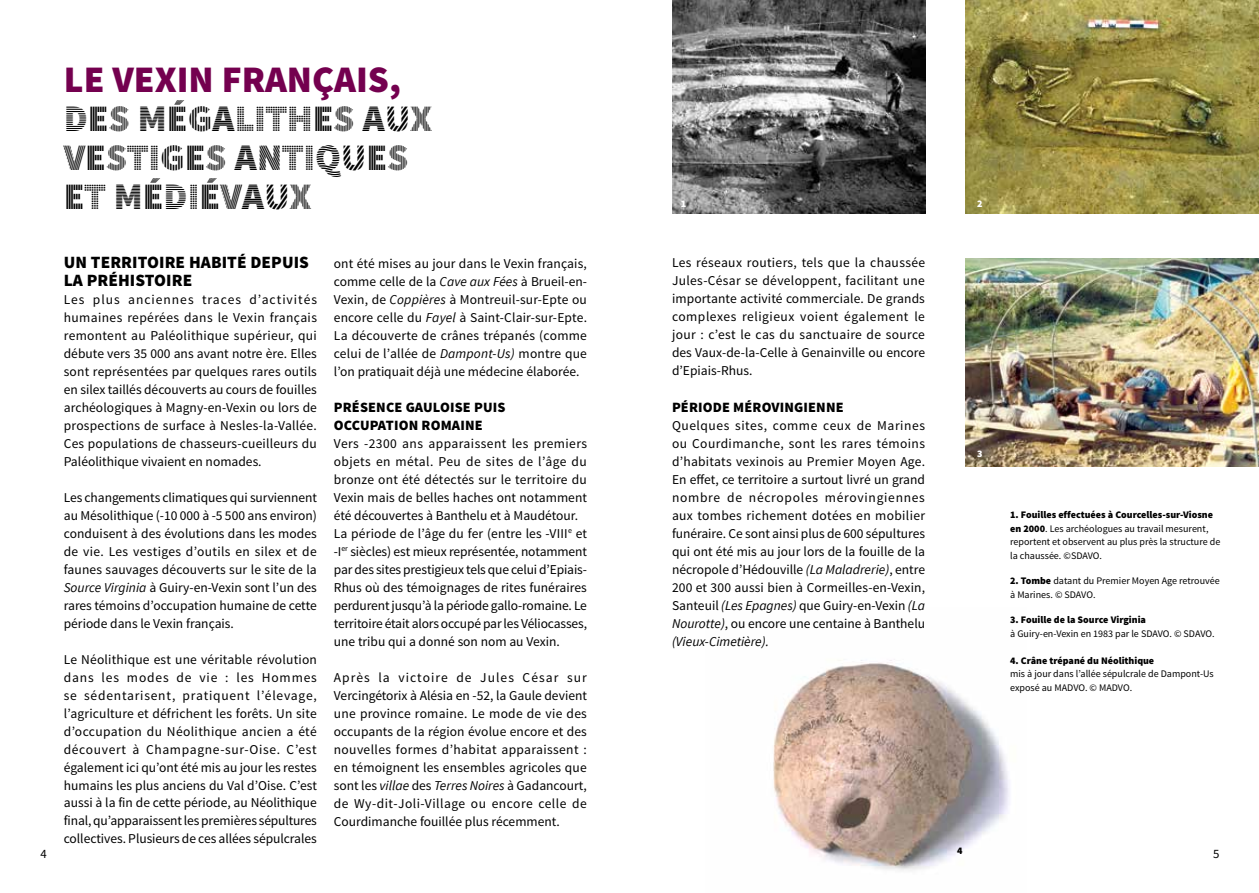
<style>
.page{position:relative;width:1259px;height:893px;background:#fff}
.page>*{position:absolute;margin:0;border:0;box-sizing:border-box;transform-origin:0 0}
.t1{font:37.5px/39px "Source Sans Pro DISPLAY";color:#000}
.t2{font:900 37.5px "Source Sans Pro";color:#74004f}
.t3{font:900 17.25px/18px "Source Sans Pro";letter-spacing:.005em;color:#000}
.t4{font:900 14.25px/18px "Source Sans Pro";letter-spacing:.01em;color:#000}
.t5{font:13.5px/18px "Source Sans Pro";color:#000;text-align:justify}
.t6{font:12.75px "Source Sans Pro";color:#000}
.t7{font:10.05px/13.5px "Source Sans Pro";color:#000}
.t8{font:900 10.05px "Source Sans Pro";color:#000}
.t9{font:900 10.05px "Source Sans Pro";color:#fff}
.s1{font-style:italic}
.s2{font-weight:900}
</style>
<div class="page">
<img style="left:773px;top:660px;width:236px;height:211px">
<img style="left:672px;top:0;width:253px;height:214px">
<img style="left:965px;top:0;width:294px;height:214px">
<img style="left:965px;top:259px;width:294px;height:208px">
<h1 class="t2" style="left:64px;top:55px;width:339px">LE VEXIN FRANÇAIS,</h1>
<h1 class="t1" style="left:64px;top:100px;width:370px">DES MÉGALITHES AUX<br>VESTIGES ANTIQUES<br>ET MÉDIÉVAUX</h1>
<p class="t9" style="left:680px;top:197px;width:7px">1</p>
<p class="t9" style="left:977px;top:197px;width:7px">2</p>
<p class="t3" style="left:64px;top:254px;width:247px">UN TERRITOIRE HABITÉ DEPUIS<br>LA PRÉHISTOIRE</p>
<p class="t5" style="left:64px;top:290px;width:255px">Les plus anciennes traces d’activités humaines repérées dans le Vexin français remontent au Paléolithique supérieur, qui débute vers 35 000 ans avant notre ère. Elles sont représentées par quelques rares outils en silex taillés découverts au cours de fouilles archéologiques à Magny-en-Vexin ou lors de prospections de surface à Nesles-la-Vallée.<br>Ces populations de chasseurs-cueilleurs du Paléolithique vivaient en nomades.</p>
<p class="t5" style="left:64px;top:488px;width:255px">Les changements climatiques qui surviennent au Mésolithique (-10 000 à -5 500 ans environ) conduisent à des évolutions dans les modes de vie. Les vestiges d’outils en silex et de faunes sauvages découverts sur le site de la <span class="s1">Source Virginia</span> à Guiry-en-Vexin sont l’un des rares témoins d’occupation humaine de cette période dans le Vexin français.</p>
<p class="t5" style="left:64px;top:650px;width:255px">Le Néolithique est une véritable révolution dans les modes de vie : les Hommes se sédentarisent, pratiquent l’élevage, l’agriculture et défrichent les forêts. Un site d’occupation du Néolithique ancien a été découvert à Champagne-sur-Oise. C’est également ici qu’ont été mis au jour les restes humains les plus anciens du Val d’Oise. C’est aussi à la fin de cette période, au Néolithique final, qu’apparaissent les premières sépultures collectives. Plusieurs de ces allées sépulcrales</p>
<p class="t5" style="left:334px;top:254px;width:255px">ont été mises au jour dans le Vexin français, comme celle de la <span class="s1">Cave aux Fées</span> à Brueil-en-Vexin, de <span class="s1">Coppières</span> à Montreuil-sur-Epte ou encore celle du <span class="s1">Fayel</span> à Saint-Clair-sur-Epte.<br>La découverte de crânes trépanés (comme celui de l’allée de <span class="s1">Dampont-Us)</span> montre que l’on pratiquait déjà une médecine élaborée.</p>
<p class="t4" style="left:334px;top:398px;width:173px">PRÉSENCE GAULOISE PUIS<br>OCCUPATION ROMAINE</p>
<p class="t5" style="left:334px;top:434px;width:255px;text-align:left">Vers -2300 ans apparaissent les premiers objets en métal. Peu de sites de l’âge du bronze ont été détectés sur le territoire du Vexin mais de belles haches ont notamment été découvertes à Banthelu et à Maudétour.<br>La période de l’âge du fer (entre les -VIII<sup>e</sup> et -I<sup>er</sup> siècles) est mieux représentée, notamment par des sites prestigieux tels que celui d’Epiais-Rhus où des témoignages de rites funéraires perdurent jusqu’à la période gallo-romaine. Le territoire était alors occupé par les Véliocasses, une tribu qui a donné son nom au Vexin.</p>
<p class="t5" style="left:334px;top:668px;width:255px">Après la victoire de Jules César sur Vercingétorix à Alésia en -52, la Gaule devient une province romaine. Le mode de vie des occupants de la région évolue encore et des nouvelles formes d’habitat apparaissent : en témoignent les ensembles agricoles que sont les <span class="s1">villae</span> des <span class="s1">Terres Noires</span> à Gadancourt, de Wy-dit-Joli-Village ou encore celle de Courdimanche fouillée plus récemment.</p>
<p class="t5" style="left:672px;top:254px;width:255px">Les réseaux routiers, tels que la chaussée Jules-César se développent, facilitant une importante activité commerciale. De grands complexes religieux voient également le jour : c’est le cas du sanctuaire de source des Vaux-de-la-Celle à Genainville ou encore d’Epiais-Rhus.</p>
<p class="t4" style="left:672px;top:398px;width:173px">PÉRIODE MÉROVINGIENNE</p>
<p class="t5" style="left:672px;top:416px;width:255px">Quelques sites, comme ceux de Marines ou Courdimanche, sont les rares témoins d’habitats vexinois au Premier Moyen Age.<br>En effet, ce territoire a surtout livré un grand nombre de nécropoles mérovingiennes aux tombes richement dotées en mobilier funéraire. Ce sont ainsi plus de 600 sépultures qui ont été mis au jour lors de la fouille de la nécropole d’Hédouville <span class="s1">(La Maladrerie)</span>, entre 200 et 300 aussi bien à Cormeilles-en-Vexin, Santeuil <span class="s1">(Les Epagnes)</span> que Guiry-en-Vexin <span class="s1">(La Nourotte)</span>, ou encore une centaine à Banthelu <span class="s1">(Vieux-Cimetière).</span></p>
<p class="t9" style="left:977px;top:447px;width:7px">3</p>
<p class="t7" style="left:1010px;top:508px;width:212px"><span class="s2">1. FOUILLES EFFECTUÉES À COURCELLES-SUR-VIOSNE EN 2000</span>. Les archéologues au travail mesurent, reportent et observent au plus près la structure de la chaussée. ©SDAVO.</p>
<p class="t7" style="left:1010px;top:574px;width:211px"><span class="s2">2. TOMBE</span> datant du Premier Moyen Age retrouvée à Marines. © SDAVO.</p>
<p class="t8" style="left:1010px;top:613px;width:137px">3. FOUILLE DE LA SOURCE VIRGINIA</p>
<p class="t7" style="left:1010px;top:627px;width:206px">à Guiry-en-Vexin en 1983 par le SDAVO. © SDAVO.</p>
<p class="t8" style="left:1010px;top:654px;width:146px">4. CRÂNE TRÉPANÉ DU NÉOLITHIQUE</p>
<p class="t7" style="left:1010px;top:667px;width:205px">mis à jour dans l’allée sépulcrale de Dampont-Us exposé au MADVO. © MADVO.</p>
<p class="t8" style="left:957px;top:844px;width:7px">4</p>
<p class="t6" style="left:40px;top:846px;width:8px">4</p>
<p class="t6" style="left:1213px;top:846px;width:8px">5</p>
</div>
